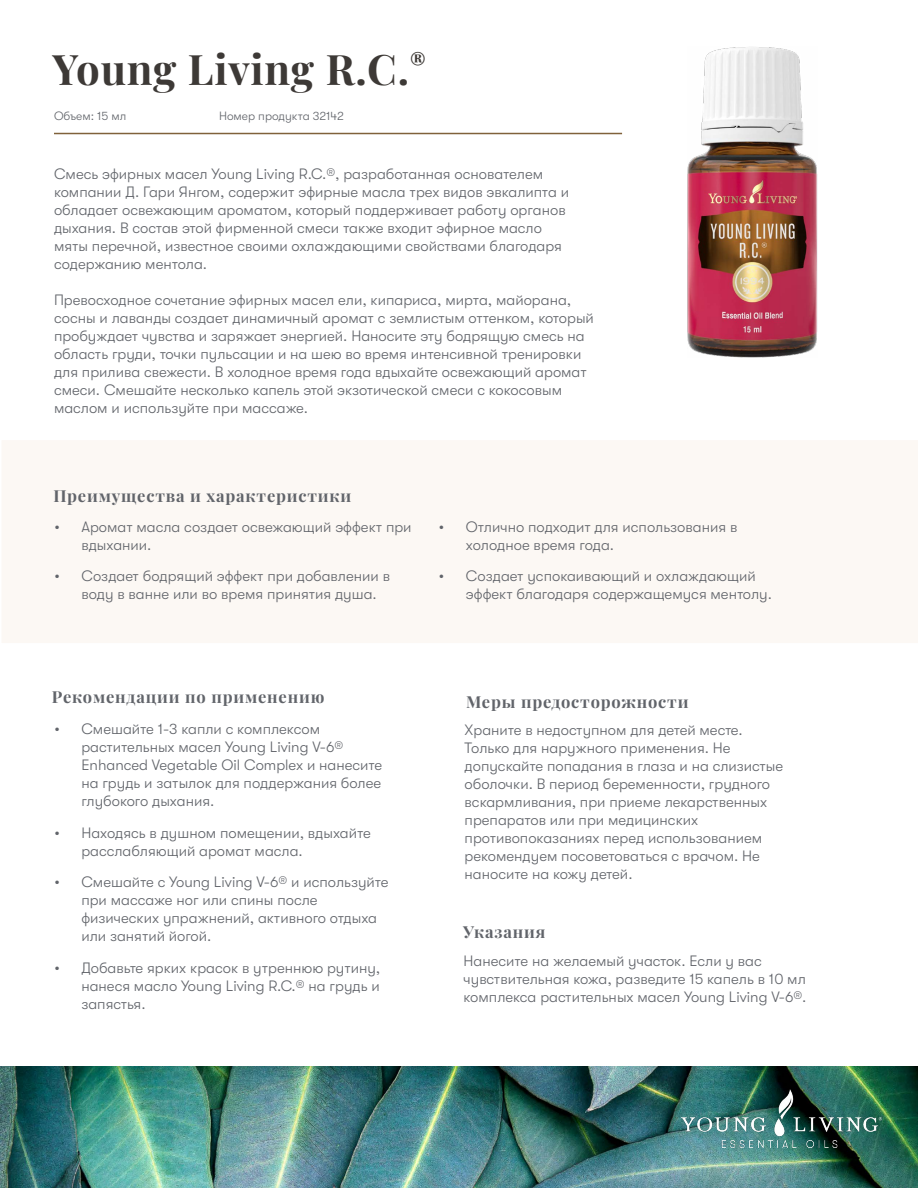
<style>
.page{position:relative;width:918px;height:1188px;background:#fff}
.page>*{position:absolute;margin:0;border:0;box-sizing:border-box;transform-origin:0 0}
.t1{font:700 42px "Playfair Display";letter-spacing:.02em;color:#3d3936}
.t2{font:700 16.5px "Playfair Display";letter-spacing:.05em;color:#61646a}
.t3{font:300 15px/18px "GT Walsheim Pro";color:#61646a}
.t4{font:300 12px "GT Walsheim Pro";color:#61646a}
</style>
<div class="page">
<img style="left:0;top:1067px;width:918px;height:121px">
<div style="left:2px;top:441px;width:916px;height:202px;background:#fcf8f4"></div>
<img style="left:681px;top:1090px;width:200px;height:58px">
<hr style="left:54px;top:133px;width:568px;height:1px;background:#80623b">
<img style="left:688px;top:47px;width:129px;height:311px">
<h1 class="t1" style="left:52px;top:37px;width:375px">Young Living R.C.<sup>®</sup></h1>
<p class="t4" style="left:54px;top:109px;width:74px">Объем: 15 мл</p>
<p class="t4" style="left:219px;top:109px;width:126px">Номер продукта 32142</p>
<p class="t3" style="left:54px;top:165px;width:517px">Смесь эфирных масел Young Living R.C.®, разработанная основателем компании Д. Гари Янгом, содержит эфирные масла трех видов эвкалипта и обладает освежающим ароматом, который поддерживает работу органов дыхания. В состав этой фирменной смеси также входит эфирное масло мяты перечной, известное своими охлаждающими свойствами благодаря содержанию ментола.</p>
<p class="t3" style="left:54px;top:291px;width:541px">Превосходное сочетание эфирных масел ели, кипариса, мирта, майорана, сосны и лаванды создает динамичный аромат с землистым оттенком, который пробуждает чувства и заряжает энергией. Наносите эту бодрящую смесь на область груди, точки пульсации и на шею во время интенсивной тренировки для прилива свежести. В холодное время года вдыхайте освежающий аромат смеси. Смешайте несколько капель этой экзотической смеси с кокосовым маслом и используйте при массаже.</p>
<p class="t2" style="left:53px;top:483px;width:299px">Преимущества и характеристики</p>
<p class="t3" style="left:81px;top:518px;width:332px;text-indent:-27px">• Аромат масла создает освежающий эффект при вдыхании.</p>
<p class="t3" style="left:81px;top:567px;width:310px;text-indent:-27px">• Создает бодрящий эффект при добавлении в воду в ванне или во время принятия душа.</p>
<p class="t3" style="left:466px;top:518px;width:273px;text-indent:-27px">• Отлично подходит для использования в холодное время года.</p>
<p class="t3" style="left:466px;top:567px;width:308px;text-indent:-27px">• Создает успокаивающий и охлаждающий эффект благодаря содержащемуся ментолу.</p>
<p class="t2" style="left:52px;top:684px;width:274px">Рекомендации по применению</p>
<p class="t3" style="left:81px;top:720px;width:302px;text-indent:-27px">• Смешайте 1-3 капли с комплексом растительных масел Young Living V-6® Enhanced Vegetable Oil Complex и нанесите на грудь и затылок для поддержания более глубокого дыхания.</p>
<p class="t3" style="left:81px;top:824px;width:291px;text-indent:-27px">• Находясь в душном помещении, вдыхайте расслабляющий аромат масла.</p>
<p class="t3" style="left:81px;top:873px;width:309px;text-indent:-27px">• Смешайте с Young Living V-6® и используйте при массаже ног или спины после физических упражнений, активного отдыха или занятий йогой.</p>
<p class="t3" style="left:81px;top:959px;width:301px;text-align:justify;text-indent:-27px">• Добавьте ярких красок в утреннюю рутину, нанеся масло Young Living R.C.® на грудь и запястья.</p>
<p class="t2" style="left:466px;top:689px;width:224px">Меры предосторожности</p>
<p class="t3" style="left:465px;top:721px;width:320px">Храните в недоступном для детей месте.<br>Только для наружного применения. Не допускайте попадания в глаза и на слизистые оболочки. В период беременности, грудного вскармливания, при приеме лекарственных препаратов или при медицинских противопоказаниях перед использованием рекомендуем посоветоваться с врачом. Не наносите на кожу детей.</p>
<p class="t2" style="left:463px;top:919px;width:84px">Указания</p>
<p class="t3" style="left:464px;top:952px;width:344px">Нанесите на желаемый участок. Если у вас чувствительная кожа, разведите 15 капель в 10 мл комплекса растительных масел Young Living V-6®.</p>
</div>
